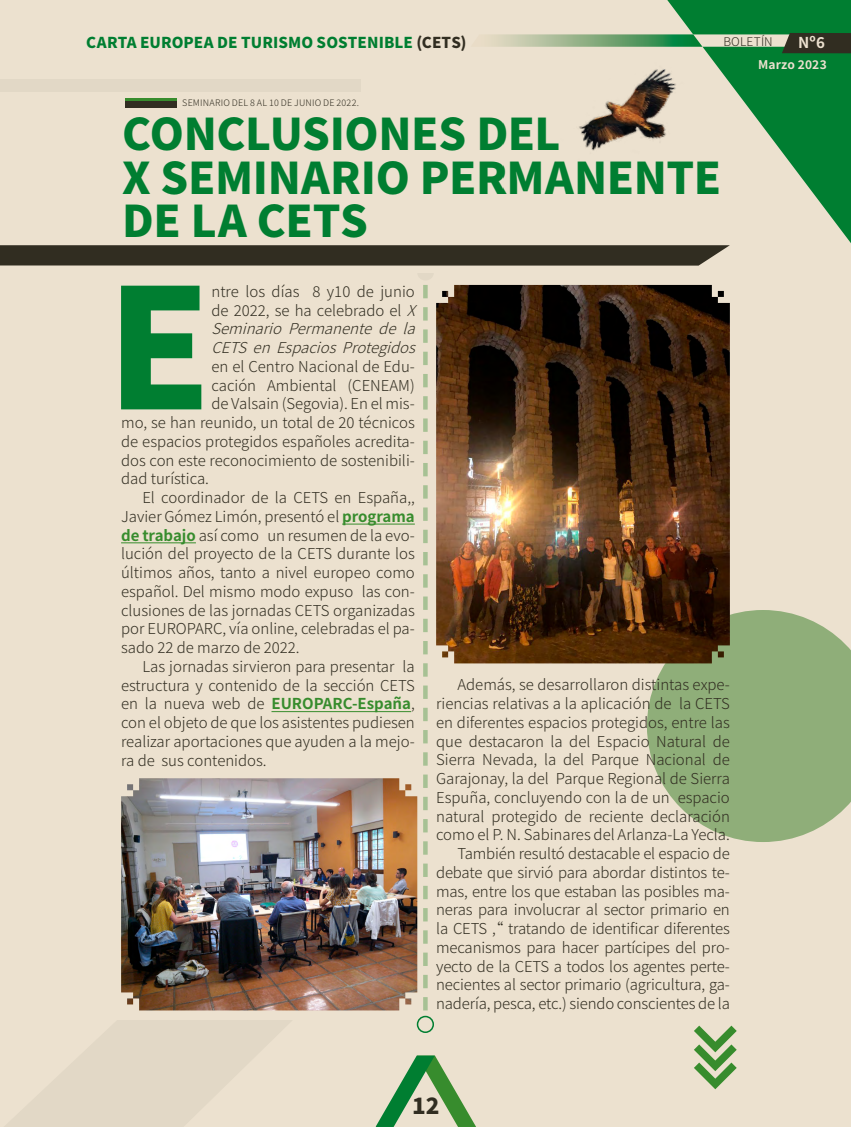
<style>
.page{position:relative;width:851px;height:1127px;background:#fff}
.page>*{position:absolute;margin:0;border:0;box-sizing:border-box;transform-origin:0 0}
.t1{font:900 166.05px "Noto Sans HK";color:#007e31}
.t2{font:900 43.5px/43.5px "Noto Sans HK";letter-spacing:-.01em;color:#007e31}
.t3{font:900 22.5px "Noto Sans HK";color:#312d21}
.t4{font:300 15px/18.8px "Noto Sans HK";color:#312d21;text-align:right}
.t5{font:italic 300 15px/18.8px "Noto Sans HK";color:#312d21}
.t6{font:900 15px "Noto Sans HK";letter-spacing:.005em;color:#007e31}
.t7{font:700 15px "Noto Sans HK";color:#ece1cf}
.t8{font:700 12px "Noto Sans HK";letter-spacing:.015em;color:#ece1cf}
.t9{font:300 12px "Noto Sans HK";letter-spacing:.015em;color:#312d21}
.t10{font:300 9px "Noto Sans HK";letter-spacing:.02em;color:#312d21}
.s1{color:#312d21}
.s2{font-style:normal}
.s3{font-weight:700;color:#378c2d}
</style>
<div class="page">
<div style="left:0;top:0;width:850px;height:1127px;background:#ece1cf"></div>
<svg style="left:376px;top:1055px;width:100px;height:72px"></svg>
<svg style="left:646px;top:610px;width:204px;height:232px;background:#9ab483"></svg>
<hr style="left:342px;top:524px;width:73px;height:1px;background:#378c2d">
<hr style="left:121px;top:542px;width:75px;height:1px;background:#378c2d">
<hr style="left:271px;top:711px;width:140px;height:1px;background:#378c2d">
<div style="left:125px;top:102px;width:51px;height:6px;background:#312d21"></div>
<hr style="left:125px;top:98px;width:51px;height:3px;background:#378c2d">
<div style="left:0;top:79px;width:360px;height:12px;background:#e2d8c6"></div>
<svg style="left:0;top:245px;width:729px;height:21px;background:#3a3629"></svg>
<svg style="left:694px;top:1025px;width:42px;height:64px"></svg>
<svg style="left:417px;top:285px;width:11px;height:725px"></svg>
<img style="left:579px;top:69px;width:88px;height:82px">
<svg style="left:667px;top:0;width:183px;height:242px"></svg>
<svg style="left:485px;top:34px;width:217px;height:13px;background:#84af83"></svg>
<svg style="left:781px;top:33px;width:69px;height:20px"></svg>
<img style="left:436px;top:285px;width:293px;height:378px">
<img style="left:121px;top:778px;width:296px;height:232px">
<div style="left:416px;top:1016px;width:18px;height:17px;border:2px solid #007e31;border-radius:50%"></div>
<p class="t6" style="left:86px;top:34px;width:382px">CARTA EUROPEA DE TURISMO SOSTENIBLE <span class="s1">(CETS)</span></p>
<p class="t10" style="left:182px;top:97px;width:178px">SEMINARIO DEL 8 AL 10 DE JUNIO DE 2022.</p>
<p class="t9" style="left:723px;top:35px;width:51px">BOLETÍN</p>
<p class="t7" style="left:797px;top:34px;width:28px">Nº6</p>
<p class="t8" style="left:757px;top:58px;width:70px">Marzo 2023</p>
<h2 class="t2" style="left:122px;top:114px;width:600px">CONCLUSIONES DEL<br>X SEMINARIO PERMANENTE<br>DE LA CETS</h2>
<h1 class="t1" style="left:107px;top:255px;width:106px">E</h1>
<p class="t5" style="left:211px;top:282px;width:216px"><span class="s2">ntre los días 8 y10 de junio de 2022, se ha celebrado el</span> X<br>SeminarioPermanentedela<br>CETSenEspaciosProtegidos</p>
<p class="t4" style="left:211px;top:357px;width:205px">en el Centro Nacional de Edu-</p>
<p class="t4" style="left:211px;top:376px;width:205px">cación Ambiental (CENEAM)</p>
<p class="t4" style="left:211px;top:395px;width:205px">de Valsain (Segovia). En el mis-</p>
<p class="t4" style="left:121px;top:414px;width:295px">mo, se han reunido, un total de 20 técnicos</p>
<p class="t4" style="left:121px;top:432px;width:295px">de espacios protegidos españoles acredita-</p>
<p class="t4" style="left:121px;top:451px;width:295px">dos con este reconocimiento de sostenibili-</p>
<p class="t4" style="left:121px;top:470px;width:89px">dad turística.</p>
<p class="t4" style="left:142px;top:489px;width:274px">El coordinador de la CETS en España,,</p>
<p class="t4" style="left:121px;top:507px;width:295px">Javier Gómez Limón, presentó el <span class="s3">programa</span></p>
<p class="t4" style="left:121px;top:526px;width:295px"><span class="s3">de trabajo</span> así como un resumen de la evo-</p>
<p class="t4" style="left:121px;top:545px;width:295px">lución del proyecto de la CETS durante los</p>
<p class="t4" style="left:121px;top:564px;width:295px">últimos años, tanto a nivel europeo como</p>
<p class="t4" style="left:121px;top:582px;width:295px">español. Del mismo modo expuso las con-</p>
<p class="t4" style="left:121px;top:601px;width:295px">clusiones de las jornadas CETS organizadas</p>
<p class="t4" style="left:121px;top:620px;width:295px">por EUROPARC, vía online, celebradas el pa-</p>
<p class="t4" style="left:121px;top:639px;width:180px">sado 22 de marzo de 2022.</p>
<p class="t4" style="left:142px;top:657px;width:274px">Las jornadas sirvieron para presentar la</p>
<p class="t4" style="left:121px;top:676px;width:295px">estructura y contenido de la sección CETS</p>
<p class="t4" style="left:121px;top:695px;width:295px">en la nueva web de <span class="s3">EUROPARC-España</span>,</p>
<p class="t4" style="left:121px;top:714px;width:295px">con el objeto de que los asistentes pudiesen</p>
<p class="t4" style="left:121px;top:732px;width:295px">realizar aportaciones que ayuden a la mejo-</p>
<p class="t4" style="left:121px;top:751px;width:147px">ra de sus contenidos.</p>
<p class="t4" style="left:436px;top:676px;width:295px">Además, se desarrollaron distintas expe&shy;riencias relativas a la aplicación de la CETS en diferentes espacios protegidos, entre las que destacaron la del Espacio Natural de Sierra Nevada, la del Parque Nacional de Garajonay, la del Parque Regional de Sierra Espuña, concluyendo con la de un espacio natural protegido de reciente declaración como el P. N. Sabinares del Arlanza-La Yecla.<br>También resultó destacable el espacio de debate que sirvió para abordar distintos te&shy;mas, entre los que estaban las posibles ma&shy;neras para involucrar al sector primario en la CETS ,“ tratando de identificar diferentes mecanismos para hacer partícipes del pro&shy;yecto de la CETS a todos los agentes perte&shy;necientes al sector primario (agricultura, ga&shy;nadería, pesca, etc.) siendo conscientes de la</p>
<h3 class="t3" style="left:412px;top:1093px;width:29px">12</h3>
</div>
